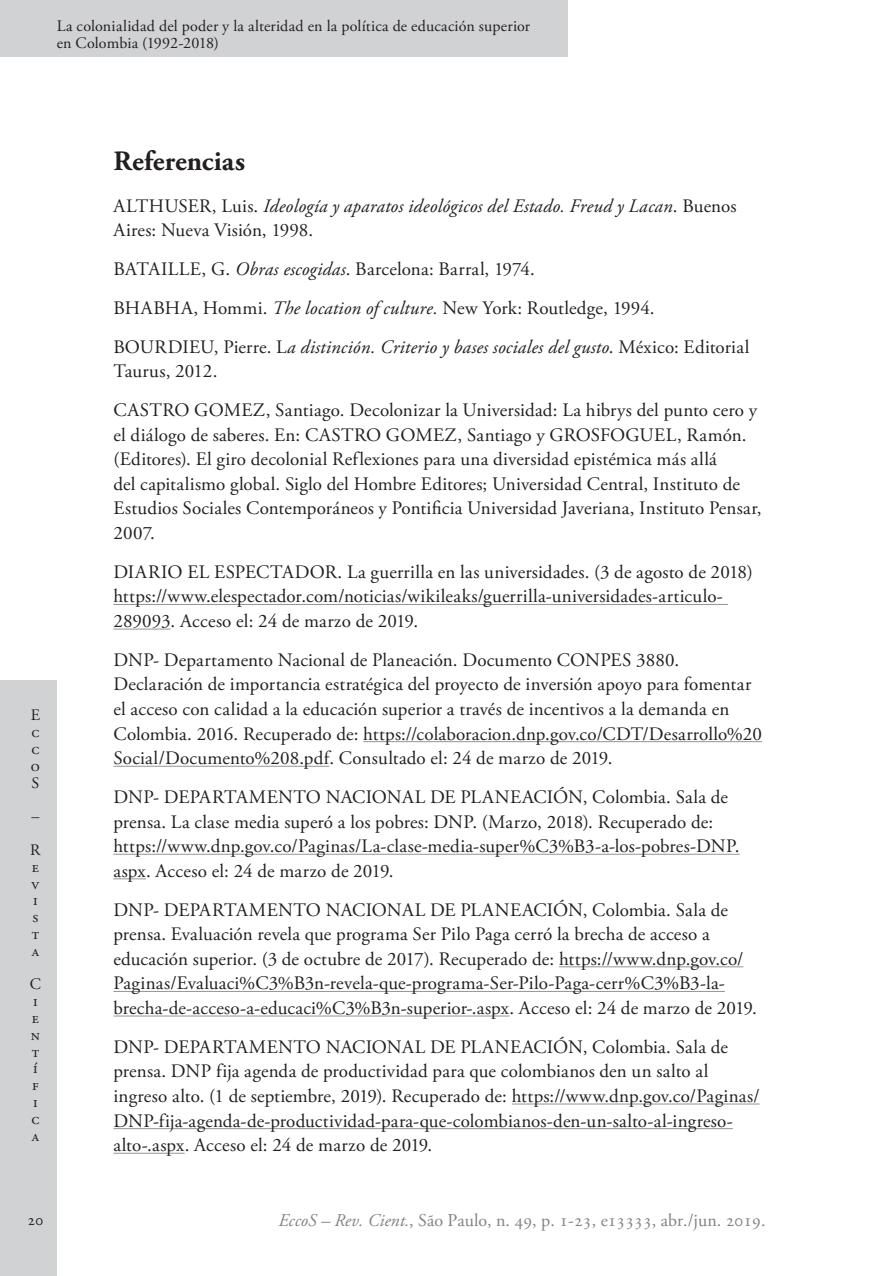
<style>
.page{position:relative;width:879px;height:1276px;background:#fff}
.page>*{position:absolute;margin:0;border:0;box-sizing:border-box;transform-origin:0 0}
.Ec_SubTitulo{font:700 28px "Adobe Garamond Pro";letter-spacing:.005em;color:#231f20}
.Ec_Referencias{font:19px/24.6px "Adobe Garamond Pro";letter-spacing:.005em;color:#231f20}
.Ec_Referencias-2{font:italic 19px/24.6px "Adobe Garamond Pro";letter-spacing:.01em;color:#231f20}
.t1{font:18px "Adobe Garamond Pro";color:#808285}
.t2{font:16px/16.8px "Adobe Garamond Pro";letter-spacing:.015em;color:#231f20}
.s1{font-style:normal}
.s2{font-style:italic}
</style>
<div class="page">
<div style="left:0;top:680px;width:57px;height:596px;background:#d1d2d4"></div>
<div style="left:0;top:0;width:567px;height:57px;background:#d1d2d4"></div>
<hr style="left:113px;top:604px;width:615px;height:1px;background:#939598">
<hr style="left:113px;top:628px;width:58px;height:1px;background:#939598">
<hr style="left:363px;top:741px;width:399px;height:1px;background:#939598">
<hr style="left:113px;top:766px;width:216px;height:1px;background:#939598">
<hr style="left:113px;top:854px;width:626px;height:1px;background:#939598">
<hr style="left:113px;top:878px;width:33px;height:1px;background:#939598">
<hr style="left:559px;top:966px;width:184px;height:1px;background:#939598">
<hr style="left:113px;top:991px;width:612px;height:1px;background:#939598">
<hr style="left:113px;top:1015px;width:396px;height:1px;background:#939598">
<hr style="left:512px;top:1103px;width:247px;height:1px;background:#939598">
<hr style="left:113px;top:1128px;width:620px;height:1px;background:#939598">
<hr style="left:113px;top:1152px;width:72px;height:1px;background:#939598">
<p class="t2" style="left:57px;top:19px;width:475px">La colonialidad del poder y la alteridad en la política de educación superior en Colombia (1992-2018)</p>
<p class="t2" style="left:31px;top:707px;width:11px;text-align:justify">E c c o S</p>
<p class="t2" style="left:30px;top:800px;width:12px;line-height:33.6px">–<br>R</p>
<p class="t2" style="left:32px;top:859px;width:9px;text-align:justify">e v i s t a</p>
<p class="t2" style="left:30px;top:976px;width:13px">C i e n t í f i c a</p>
<p class="Ec_SubTitulo" style="left:113px;top:145px;width:133px">Referencias</p>
<p class="Ec_Referencias-2" style="left:113px;top:194px;width:625px"><span class="s1">ALTHUSER, Luis.</span> Ideología y aparatos ideológicos del Estado. Freud y Lacan<span class="s1">. Buenos<br>Aires: Nueva Visión, 1998.</span></p>
<p class="Ec_Referencias" style="left:113px;top:257px;width:423px">BATAILLE, G. <span class="s2">Obras escogidas</span>. Barcelona: Barral, 1974.</p>
<p class="Ec_Referencias" style="left:113px;top:296px;width:543px">BHABHA, Hommi. <span class="s2">The location of culture.</span> New York: Routledge, 1994.</p>
<p class="Ec_Referencias" style="left:113px;top:335px;width:637px">BOURDIEU, Pierre. L<span class="s2">a distinción. Criterio y bases sociales del gusto</span>. México: Editorial<br>Taurus, 2012.</p>
<p class="Ec_Referencias" style="left:113px;top:398px;width:650px">CASTRO GOMEZ, Santiago. Decolonizar la Universidad: La hibrys del punto cero y el diálogo de saberes. En: CASTRO GOMEZ, Santiago y GROSFOGUEL, Ramón. (Editores). El giro decolonial Reflexiones para una diversidad epistémica más allá<br>del capitalismo global. Siglo del Hombre Editores; Universidad Central, Instituto de Estudios Sociales Contemporáneos y Pontificia Universidad Javeriana, Instituto Pensar, 2007.</p>
<p class="Ec_Referencias" style="left:113px;top:560px;width:641px">DIARIO EL ESPECTADOR. La guerrilla en las universidades. (3 de agosto de 2018) https://www.elespectador.com/noticias/wikileaks/guerrilla-universidades-articulo-<br>289093. Acceso el: 24 de marzo de 2019.</p>
<p class="Ec_Referencias" style="left:113px;top:648px;width:650px">DNP- Departamento Nacional de Planeación. Documento CONPES 3880.<br>Declaración de importancia estratégica del proyecto de inversión apoyo para fomentar el acceso con calidad a la educación superior a través de incentivos a la demanda en Colombia. 2016. Recuperado de: https://colaboracion.dnp.gov.co/CDT/Desarrollo%20<br>Social/Documento%208.pdf. Consultado el: 24 de marzo de 2019.</p>
<p class="Ec_Referencias" style="left:113px;top:785px;width:628px">DNP- DEPARTAMENTO NACIONAL DE PLANEACIÓN, Colombia. Sala de prensa. La clase media superó a los pobres: DNP. (Marzo, 2018). Recuperado de: https://www.dnp.gov.co/Paginas/La-clase-media-super%C3%B3-a-los-pobres-DNP. aspx. Acceso el: 24 de marzo de 2019.</p>
<p class="Ec_Referencias" style="left:113px;top:898px;width:645px">DNP- DEPARTAMENTO NACIONAL DE PLANEACIÓN, Colombia. Sala de prensa. Evaluación revela que programa Ser Pilo Paga cerró la brecha de acceso a educación superior. (3 de octubre de 2017). Recuperado de: https://www.dnp.gov.co/ Paginas/Evaluaci%C3%B3n-revela-que-programa-Ser-Pilo-Paga-cerr%C3%B3-la&shy;brecha-de-acceso-a-educaci%C3%B3n-superior-.aspx. Acceso el: 24 de marzo de 2019.</p>
<p class="Ec_Referencias" style="left:113px;top:1035px;width:648px">DNP- DEPARTAMENTO NACIONAL DE PLANEACIÓN, Colombia. Sala de prensa. DNP fija agenda de productividad para que colombianos den un salto al ingreso alto. (1 de septiembre, 2019). Recuperado de: https://www.dnp.gov.co/Paginas/ DNP-fija-agenda-de-productividad-para-que-colombianos-den-un-salto-al-ingreso&shy;alto-.aspx. Acceso el: 24 de marzo de 2019.</p>
<p class="t2" style="left:27px;top:1212px;width:17px">20</p>
<p class="t1" style="left:278px;top:1209px;width:489px"><span class="s2">EccoS – Rev. Cient.</span>, São Paulo, n. 49, p. 1-23, e13333, abr./jun. 2019.</p>
</div>
